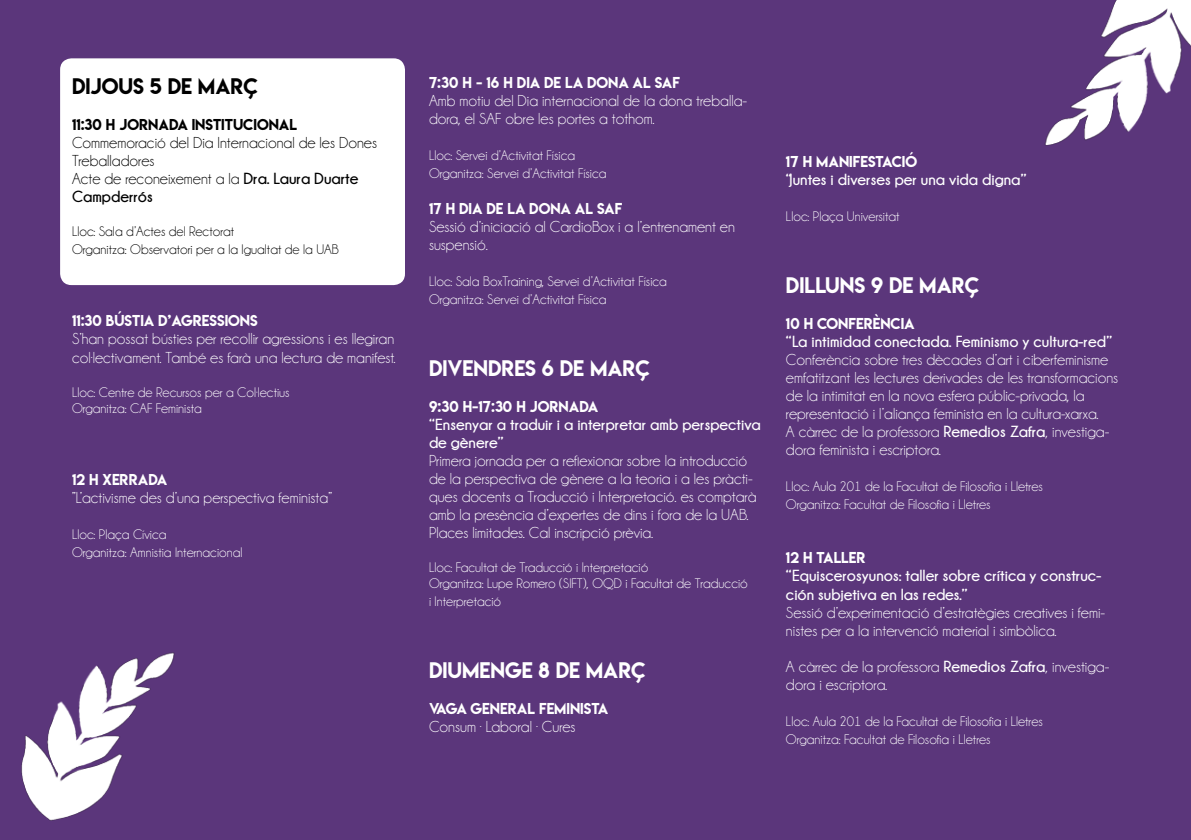
<style>
.page{position:relative;width:1191px;height:840px;background:#fff}
.page>*{position:absolute;margin:0;border:0;box-sizing:border-box;transform-origin:0 0}
.t1{font:20px "Lemon Milk";color:#fff}
.t2{font:20px "Lemon Milk";color:#000}
.t3{font:16px/18px "Champagne&Limousines";color:#fff}
.t4{font:700 16px/18px "Champagne&Limousines";color:#fff}
.t5{font:16px/18px "Champagne&Limousines";color:#000}
.t6{font:14px/18px "Champagne&Limousines";color:#fff}
.t7{font:14px "Lemon Milk";color:#fff}
.t8{font:14px/18px "Champagne&Limousines";color:#000}
.t9{font:14px "Lemon Milk";color:#000}
.s1{font-weight:700}
</style>
<div class="page">
<div style="left:0;top:0;width:1191px;height:839px;background:#5b367b"></div>
<img style="left:21px;top:652px;width:154px;height:169px">
<div style="left:60px;top:58px;width:345px;height:227px;background:#fff;border-radius:11px"></div>
<img style="left:1045px;top:0;width:146px;height:146px">
<p class="t2" style="left:72px;top:72px;width:142px">diJOUS 5 de MARÇ</p>
<p class="t9" style="left:72px;top:115px;width:227px">11:30 h Jornada Institucional</p>
<p class="t5" style="left:72px;top:134px;width:306px">Commemoració del Dia Internacional de les Dones<br>Treballadores<br>Acte de reconeixement a la <span class="s1">Dra. Laura Duarte<br>Campderrós</span></p>
<p class="t8" style="left:72px;top:223px;width:268px">Lloc: Sala d’Actes del Rectorat<br>Organitza: Observatori per a la Igualtat de la UAB</p>
<p class="t7" style="left:72px;top:311px;width:187px">11:30 bústia d’agressions</p>
<p class="t3" style="left:72px;top:330px;width:325px">S’han possat bústies per recollir agressions i es llegiran col·lectivament. També es farà una lectura de manifest.</p>
<p class="t6" style="left:72px;top:384px;width:219px;line-height:16px">Lloc: Centre de Recursos per a Col·lectius<br>Organitza: CAF Feminista</p>
<p class="t7" style="left:72px;top:469px;width:97px">12 h xerrada</p>
<p class="t3" style="left:72px;top:488px;width:262px">”L’activisme des d’una perspectiva feminista”</p>
<p class="t6" style="left:72px;top:525px;width:172px">Lloc: Plaça Cívica<br>Organitza: Amnistia Internacional</p>
<p class="t7" style="left:429px;top:72px;width:252px">7:30 h - 16 h dia de la dona al saf</p>
<p class="t3" style="left:429px;top:91px;width:319px">Amb motiu del Dia internacional de la dona treballa&shy;dora, el SAF obre les portes a tothom.</p>
<p class="t6" style="left:429px;top:146px;width:179px">Lloc: Servei d’Activitat Física<br>Organitza: Servei d’Activitat Física</p>
<p class="t7" style="left:429px;top:198px;width:194px">17 h dia de la dona al saf</p>
<p class="t3" style="left:429px;top:217px;width:307px">Sessió d’iniciació al CardioBox i a l’entrenament en suspensió.</p>
<p class="t6" style="left:429px;top:272px;width:239px">Lloc: Sala BoxTraining, Servei d’Activitat Física<br>Organitza: Servei d’Activitat Física</p>
<p class="t1" style="left:429px;top:353px;width:222px">Divendres 6 de març</p>
<p class="t7" style="left:429px;top:396px;width:171px">9:30 h-17:30 h jornada</p>
<p class="t4" style="left:429px;top:415px;width:333px">“Ensenyar a traduir i a interpretar amb perspectiva de gènere”</p>
<p class="t3" style="left:429px;top:451px;width:329px">Primera jornada per a reflexionar sobre la introducció de la perspectiva de gènere a la teoria i a les pràcti&shy;ques docents a Traducció i Interpretació. es comptarà amb la presència d’expertes de dins i fora de la UAB.<br>Places limitades. Cal inscripció prèvia.</p>
<p class="t6" style="left:429px;top:559px;width:320px;line-height:16px">Lloc: Facultat de Traducció i Interpretació<br>Organitza: Lupe Romero (SIFT), OQD i Facultat de Traducció</p>
<p class="t6" style="left:429px;top:592px;width:74px">i Interpretació</p>
<p class="t1" style="left:429px;top:655px;width:218px">diumenge 8 de març</p>
<p class="t7" style="left:429px;top:698px;width:181px">vaga general feminista</p>
<p class="t3" style="left:429px;top:717px;width:148px">Consum · Laboral · Cures</p>
<p class="t7" style="left:786px;top:151px;width:133px">17 h manifestació</p>
<p class="t4" style="left:786px;top:170px;width:242px">“Juntes i diverses per una vida digna”</p>
<p class="t6" style="left:786px;top:207px;width:115px">Lloc: Plaça Universitat</p>
<p class="t1" style="left:786px;top:271px;width:195px">dilluns 9 de març</p>
<p class="t7" style="left:786px;top:313px;width:130px">10 h conferència</p>
<p class="t4" style="left:786px;top:332px;width:328px">“La intimidad conectada. Feminismo y cultura-red”</p>
<p class="t3" style="left:786px;top:351px;width:334px">Conferència sobre tres dècades d’art i ciberfeminisme emfatitzant les lectures derivades de les transformacions de la intimitat en la nova esfera públic-privada, la representació i l’aliança feminista en la cultura-xarxa.<br>A càrrec de la professora <span class="s1">Remedios Zafra</span>, investiga&shy;dora feminista i escriptora.</p>
<p class="t6" style="left:786px;top:477px;width:258px">Lloc: Aula 201 de la Facultat de Filosofia i Lletres<br>Organitza: Facultat de Filosofia i Lletres</p>
<p class="t7" style="left:786px;top:547px;width:81px">12 h taller</p>
<p class="t4" style="left:786px;top:566px;width:317px">“Equiscerosyunos: taller sobre crítica y construc&shy;ción subjetiva en las redes.”</p>
<p class="t3" style="left:786px;top:603px;width:321px">Sessió d’experimentació d’estratègies creatives i femi&shy;nistes per a la intervenció material i simbòlica.</p>
<p class="t3" style="left:786px;top:657px;width:325px">A càrrec de la professora <span class="s1">Remedios Zafra</span>, investiga&shy;dora i escriptora.</p>
<p class="t6" style="left:786px;top:711px;width:258px">Lloc: Aula 201 de la Facultat de Filosofia i Lletres<br>Organitza: Facultat de Filosofia i Lletres</p>
</div>
